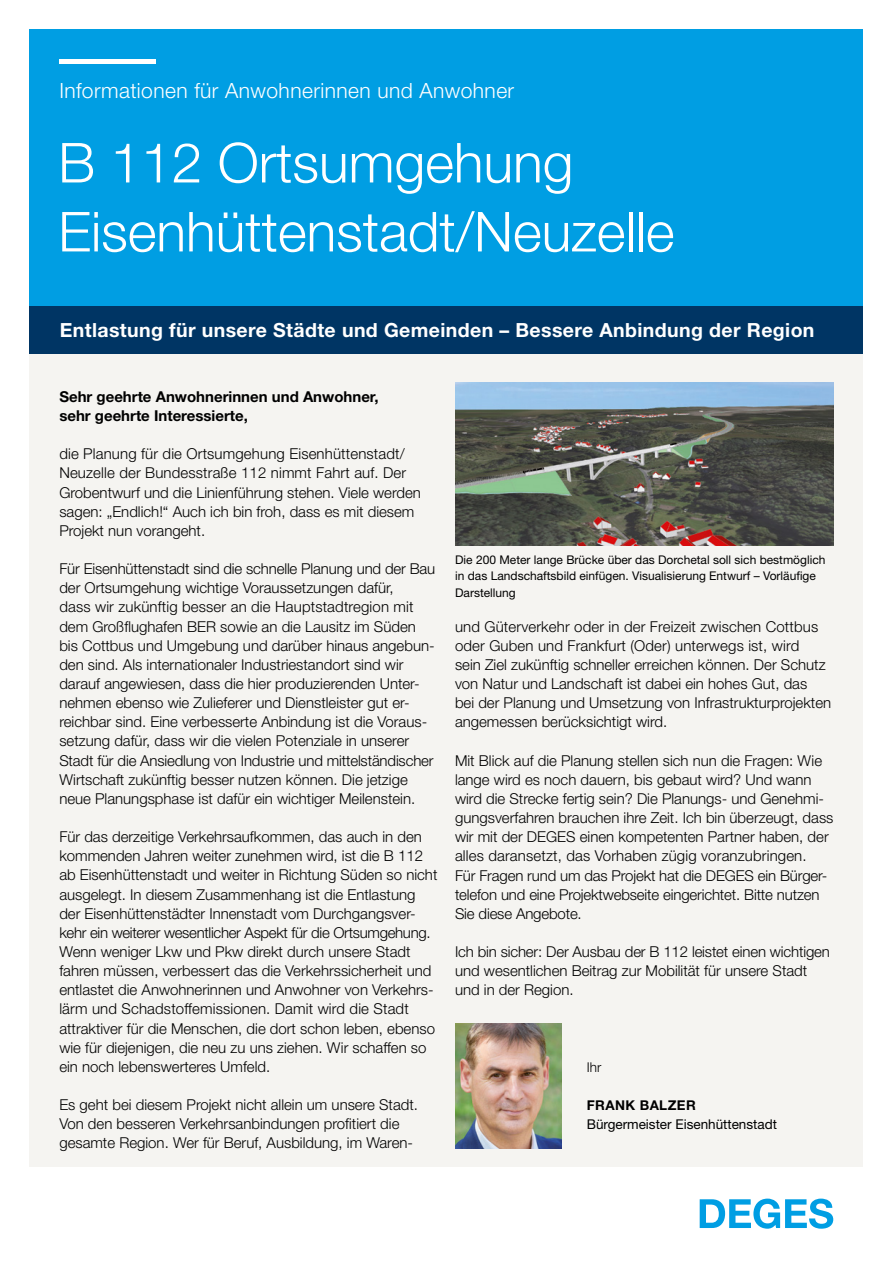
<style>
.page{position:relative;width:893px;height:1263px;background:#fff}
.page>*{position:absolute;margin:0;border:0;box-sizing:border-box;transform-origin:0 0}
.t1{font:300 55.2px/69px "Helvetica Neue LT Std";color:#fff}
.t2{font:300 21px "Helvetica Neue LT Std";letter-spacing:.02em;color:#fff}
.t3{font:700 19.5px "Helvetica Neue LT Std";letter-spacing:.02em;color:#fff}
.t4{font:300 15px/19.2px "Helvetica Neue LT Std";color:#000}
.t5{font:700 15px/19.2px "Helvetica Neue LT Std";color:#000}
.t6{font:13.5px "Helvetica Neue LT Std";color:#000}
.t7{font:700 13.5px "Helvetica Neue LT Std";letter-spacing:.03em;color:#000}
.t8{font:300 13.5px "Helvetica Neue LT Std";color:#000}
.t9{font:12px/16.5px "Helvetica Neue LT Std";color:#000}
</style>
<div class="page">
<div style="left:30px;top:302px;width:833px;height:865px;background:#f5f4f1"></div>
<svg style="left:700px;top:1198px;width:133px;height:31px"></svg>
<div style="left:30px;top:29px;width:833px;height:315px;background:#009ee3"></div>
<hr style="left:59px;top:60px;width:97px;height:4px;background:#fff">
<img style="left:455px;top:383px;width:378px;height:162px">
<img style="left:455px;top:1024px;width:106px;height:124px">
<div style="left:30px;top:306px;width:833px;height:48px;background:#003564"></div>
<h2 class="t2" style="left:59px;top:77px;width:456px">Informationen für Anwohnerinnen und Anwohner</h2>
<h1 class="t1" style="left:58px;top:127px;width:618px">B 112 Ortsumgehung<br>Eisenhüttenstadt/Neuzelle</h1>
<h3 class="t3" style="left:60px;top:318px;width:756px">Entlastung für unsere Städte und Gemeinden – Bessere Anbindung der Region</h3>
<p class="t5" style="left:59px;top:387px;width:321px">Sehr geehrte Anwohnerinnen und Anwohner, sehr geehrte Interessierte,</p>
<p class="t4" style="left:59px;top:444px;width:363px">die Planung für die Ortsumgehung Eisenhüttenstadt/ Neuzelle der Bundesstraße 112 nimmt Fahrt auf. Der Grobentwurf und die Linienführung stehen. Viele werden sagen: „Endlich!“ Auch ich bin froh, dass es mit diesem Projekt nun vorangeht.</p>
<p class="t4" style="left:59px;top:559px;width:377px">Für Eisenhüttenstadt sind die schnelle Planung und der Bau der Ortsumgehung wichtige Voraussetzungen dafür,<br>dass wir zukünftig besser an die Hauptstadtregion mit dem Großflughafen BER sowie an die Lausitz im Süden bis Cottbus und Umgebung und darüber hinaus angebun&shy;den sind. Als internationaler Industriestandort sind wir darauf angewiesen, dass die hier produzierenden Unter&shy;nehmen ebenso wie Zulieferer und Dienstleister gut er&shy;reichbar sind. Eine verbesserte Anbindung ist die Voraus&shy;setzung dafür, dass wir die vielen Potenziale in unserer Stadt für die Ansiedlung von Industrie und mittelständischer Wirtschaft zukünftig besser nutzen können. Die jetzige neue Planungsphase ist dafür ein wichtiger Meilenstein.</p>
<p class="t4" style="left:59px;top:827px;width:380px">Für das derzeitige Verkehrsaufkommen, das auch in den kommenden Jahren weiter zunehmen wird, ist die B 112 ab Eisenhüttenstadt und weiter in Richtung Süden so nicht ausgelegt. In diesem Zusammenhang ist die Entlastung der Eisenhüttenstädter Innenstadt vom Durchgangsver&shy;kehr ein weiterer wesentlicher Aspekt für die Ortsumgehung.<br>Wenn weniger Lkw und Pkw direkt durch unsere Stadt fahren müssen, verbessert das die Verkehrssicherheit und entlastet die Anwohnerinnen und Anwohner von Verkehrs&shy;lärm und Schadstoffemissionen. Damit wird die Stadt attraktiver für die Menschen, die dort schon leben, ebenso wie für diejenigen, die neu zu uns ziehen. Wir schaffen so ein noch lebenswerteres Umfeld.</p>
<p class="t4" style="left:59px;top:1095px;width:360px">Es geht bei diesem Projekt nicht allein um unsere Stadt.<br>Von den besseren Verkehrsanbindungen profitiert die gesamte Region. Wer für Beruf, Ausbildung, im Waren-</p>
<p class="t9" style="left:455px;top:551px;width:372px">Die 200 Meter lange Brücke über das Dorchetal soll sich bestmöglich in das Landschaftsbild einfügen. Visualisierung Entwurf – Vorläufige<br>Darstellung</p>
<p class="t4" style="left:455px;top:616px;width:378px">und Güterverkehr oder in der Freizeit zwischen Cottbus oder Guben und Frankfurt (Oder) unterwegs ist, wird<br>sein Ziel zukünftig schneller erreichen können. Der Schutz von Natur und Landschaft ist dabei ein hohes Gut, das<br>bei der Planung und Umsetzung von Infrastrukturprojekten angemessen berücksichtigt wird.</p>
<p class="t4" style="left:455px;top:750px;width:380px">Mit Blick auf die Planung stellen sich nun die Fragen: Wie lange wird es noch dauern, bis gebaut wird? Und wann wird die Strecke fertig sein? Die Planungs- und Genehmi&shy;gungsverfahren brauchen ihre Zeit. Ich bin überzeugt, dass wir mit der DEGES einen kompetenten Partner haben, der alles daransetzt, das Vorhaben zügig voranzubringen.<br>Für Fragen rund um das Projekt hat die DEGES ein Bürger&shy;telefon und eine Projektwebseite eingerichtet. Bitte nutzen Sie diese Angebote.</p>
<p class="t4" style="left:455px;top:942px;width:376px">Ich bin sicher: Der Ausbau der B 112 leistet einen wichtigen und wesentlichen Beitrag zur Mobilität für unsere Stadt und in der Region.</p>
<p class="t8" style="left:587px;top:1058px;width:16px">Ihr</p>
<p class="t7" style="left:587px;top:1097px;width:110px">FRANK BALZER</p>
<p class="t6" style="left:587px;top:1116px;width:192px">Bürgermeister Eisenhüttenstadt</p>
</div>
